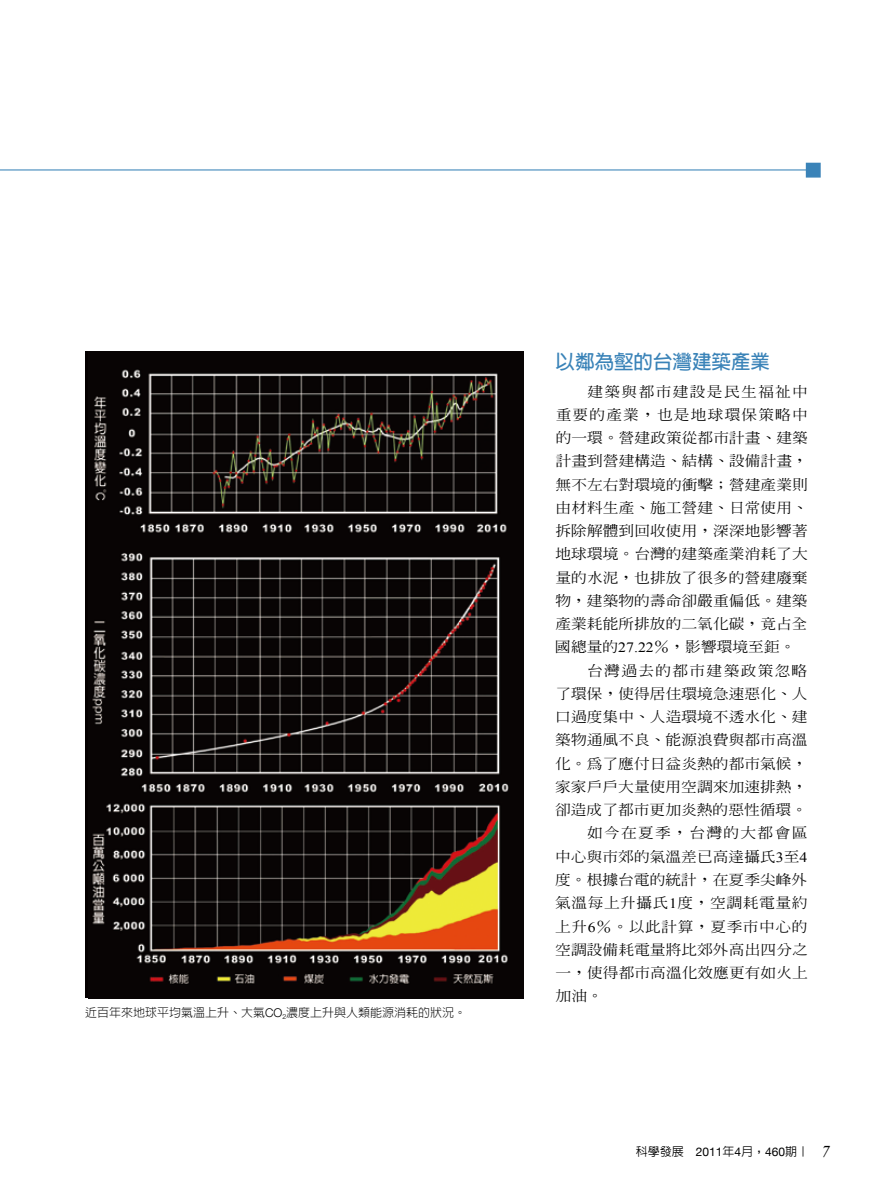
<style>
.page{position:relative;width:893px;height:1191px;background:#fff}
.page>*{position:absolute;margin:0;border:0;box-sizing:border-box;transform-origin:0 0}
.t1{font:700 19.5px "AR Hei B5";color:#3a83b8}
.t2{font:500 14.1px "AR Ming B5";color:#000;scale:1.11 1}
.t3{font:500 14.1px "AR Ming B5";letter-spacing:.085em;color:#000;scale:1.11 1}
.t4{font:500 14.1px "AR Ming B5";letter-spacing:.035em;color:#000;scale:1.11 1}
.t5{font:500 14.1px "AR Ming B5";letter-spacing:.075em;color:#000;scale:1.11 1}
.t6{font:300 12px "AR Hei B5";color:#000}
.t7{font:500 12px "AR Hei B5";color:#000}
.s1{font-family:"Helvetica Neue"}
.s2{font-family:"Times New Roman";font-weight:400}
.s3{font-family:"Helvetica Neue";font-weight:400}
.s4{font-family:"Times New Roman";font-weight:400;font-style:italic;font-size:16.5px}
</style>
<div class="page">
<img style="left:88px;top:351px;width:435px;height:647px">
<hr style="left:0;top:169px;width:816px;height:1px;background:#3a83b8">
<div style="left:806px;top:163px;width:15px;height:15px;background:#3a83b8;border:2px solid #3a83b8"></div>
<p class="t6" style="left:85px;top:1006px;width:383px">近百年來地球平均氣溫上升、大氣<span class="s1">CO</span><sub>2</sub>濃度上升與人類能源消耗的狀況。</p>
<h1 class="t1" style="left:556px;top:352px;width:216px">以鄰為壑的台灣建築產業</h1>
<p class="t3" style="left:587px;top:384px;width:200px">建築與都市建設是民生福祉中</p>
<p class="t5" style="left:556px;top:407px;width:229px">重要的產業，也是地球環保策略中</p>
<p class="t2" style="left:556px;top:431px;width:229px">的一環。營建政策從都市計畫、建築</p>
<p class="t2" style="left:556px;top:454px;width:229px">計畫到營建構造、結構、設備計畫，</p>
<p class="t2" style="left:556px;top:477px;width:229px">無不左右對環境的衝擊；營建產業則</p>
<p class="t2" style="left:556px;top:500px;width:229px">由材料生產、施工營建、日常使用、</p>
<p class="t2" style="left:556px;top:524px;width:229px">拆除解體到回收使用，深深地影響著</p>
<p class="t2" style="left:555px;top:547px;width:229px">地球環境。台灣的建築產業消耗了大</p>
<p class="t2" style="left:555px;top:570px;width:229px">量的水泥，也排放了很多的營建廢棄</p>
<p class="t2" style="left:555px;top:593px;width:229px">物，建築物的壽命卻嚴重偏低。建築</p>
<p class="t2" style="left:555px;top:617px;width:229px">產業耗能所排放的二氧化碳，竟占全</p>
<p class="t2" style="left:555px;top:640px;width:218px">國總量的<span class="s2">27.22</span>％，影響環境至鉅。</p>
<p class="t3" style="left:587px;top:663px;width:200px">台灣過去的都市建築政策忽略</p>
<p class="t2" style="left:555px;top:686px;width:229px">了環保，使得居住環境急速惡化、人</p>
<p class="t2" style="left:555px;top:710px;width:229px">口過度集中、人造環境不透水化、建</p>
<p class="t2" style="left:555px;top:733px;width:229px">築物通風不良、能源浪費與都市高溫</p>
<p class="t2" style="left:555px;top:756px;width:229px">化。為了應付日益炎熱的都市氣候，</p>
<p class="t2" style="left:555px;top:779px;width:229px">家家戶戶大量使用空調來加速排熱，</p>
<p class="t2" style="left:555px;top:803px;width:229px">卻造成了都市更加炎熱的惡性循環。</p>
<p class="t3" style="left:587px;top:826px;width:200px">如今在夏季，台灣的大都會區</p>
<p class="t2" style="left:555px;top:849px;width:229px">中心與市郊的氣溫差已高達攝氏<span class="s2">3</span>至<span class="s2">4</span></p>
<p class="t2" style="left:555px;top:872px;width:229px">度。根據台電的統計，在夏季尖峰外</p>
<p class="t4" style="left:555px;top:896px;width:229px">氣溫每上升攝氏<span class="s2">1</span>度，空調耗電量約</p>
<p class="t4" style="left:555px;top:919px;width:229px">上升<span class="s2">6</span>％。以此計算，夏季市中心的</p>
<p class="t2" style="left:555px;top:942px;width:229px">空調設備耗電量將比郊外高出四分之</p>
<p class="t2" style="left:556px;top:965px;width:229px">一，使得都市高溫化效應更有如火上</p>
<p class="t2" style="left:556px;top:989px;width:44px">加油。</p>
<p class="t7" style="left:636px;top:1145px;width:196px">科學發展 <span class="s3">2011</span>年<span class="s3">4</span>月，<span class="s3">460</span>期｜ <span class="s4">7</span></p>
</div>
